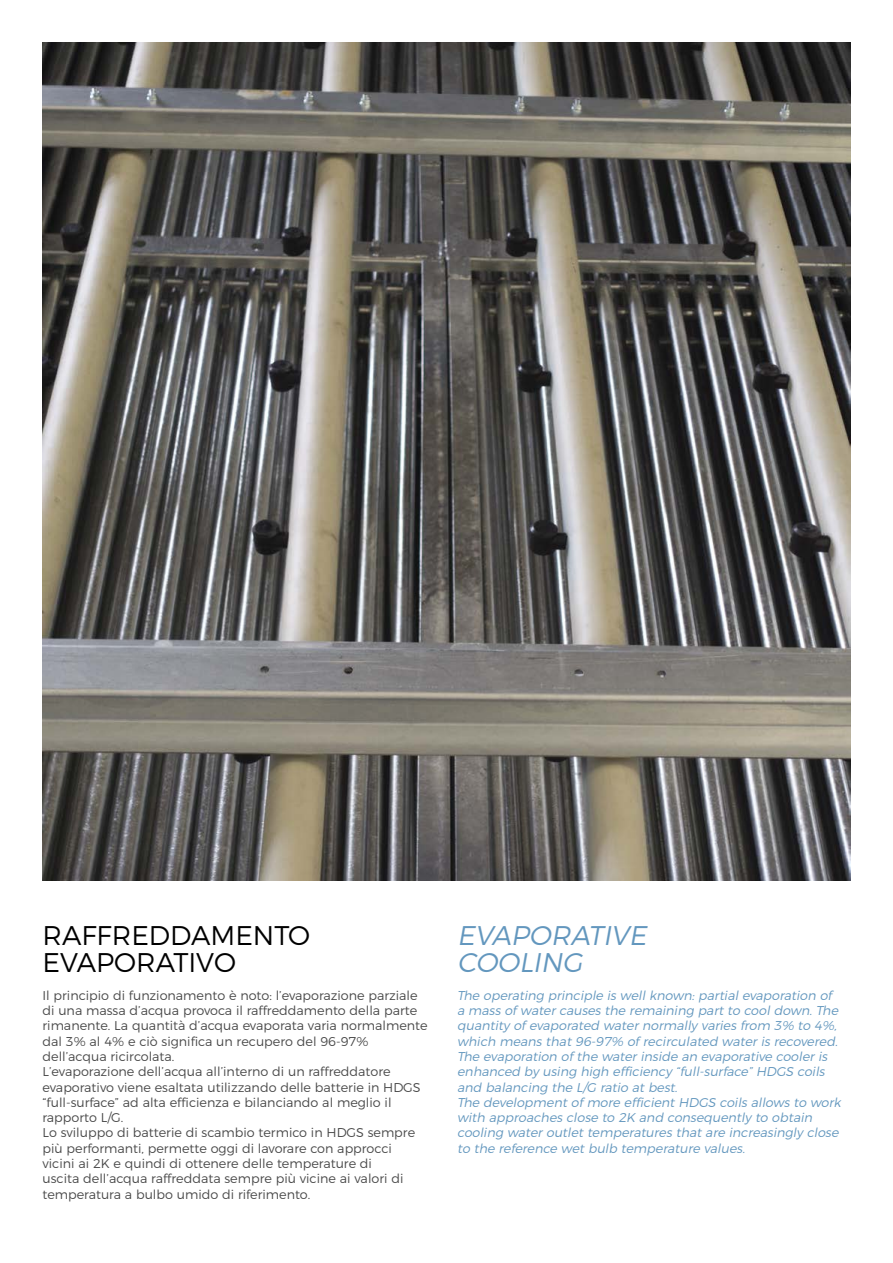
<style>
.page{position:relative;width:893px;height:1263px;background:#fff}
.page>*{position:absolute;margin:0;border:0;box-sizing:border-box;transform-origin:0 0}
.t1{font:300 27px/27px "Montserrat";color:#000}
.t2{font:italic 300 27px/27px "Montserrat";color:#6397be}
.t3{font:300 12.75px/15.3px "Montserrat";color:#484848}
.t4{font:italic 300 12.75px/15.3px "Montserrat";letter-spacing:-.005em;color:#6397be}
</style>
<div class="page">
<img style="left:43px;top:43px;width:807px;height:837px">
<h1 class="t1" style="left:43px;top:919px;width:269px">RAFFREDDAMENTO<br>EVAPORATIVO</h1>
<p class="t3" style="left:43px;top:986px;width:387px">Il principio di funzionamento è noto: l’evaporazione parziale di una massa d’acqua provoca il raffreddamento della parte rimanente. La quantità d’acqua evaporata varia normalmente dal 3% al 4% e ciò significa un recupero del 96-97% dell’acqua ricircolata.<br>L’evaporazione dell’acqua all’interno di un raffreddatore evaporativo viene esaltata utilizzando delle batterie in HDGS “full-surface” ad alta efficienza e bilanciando al meglio il rapporto L/G.<br>Lo sviluppo di batterie di scambio termico in HDGS sempre più performanti, permette oggi di lavorare con approcci<br>vicini ai 2K e quindi di ottenere delle temperature di<br>uscita dell’acqua raffreddata sempre più vicine ai valori di temperatura a bulbo umido di riferimento.</p>
<h1 class="t2" style="left:457px;top:919px;width:197px">EVAPORATIVE<br>COOLING</h1>
<p class="t4" style="left:457px;top:986px;width:388px">The operating principle iswellknown:partialevaporation of a massof watercausesthe remaining partto cooldown.The quantity of evaporated waternormally variesfrom 3% to 4%, which meansthat96-97% of recirculated waterisrecovered.<br>The evaporation of the waterinside an evaporative cooleris enhanced by using high efficiency “full-surface”HDGS coils and balancing the L/G ratio atbest.<br>The developmentof more efficientHDGS coilsallowsto work with approachesclose to 2K and consequently to obtain cooling wateroutlettemperaturesthatare increasingly close to the reference wetbulb temperature values.</p>
</div>
